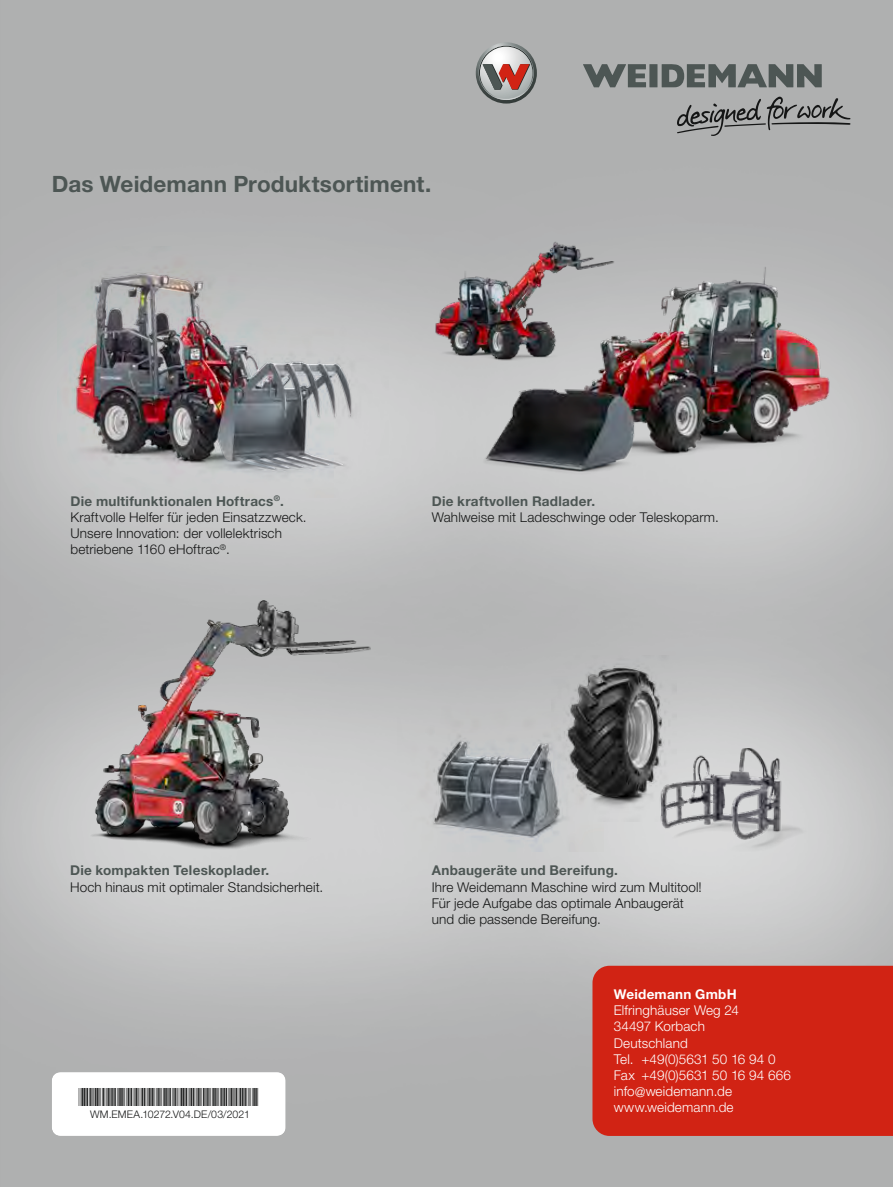
<style>
.page{position:relative;width:893px;height:1187px;background:#fff}
.page>*{position:absolute;margin:0;border:0;box-sizing:border-box;transform-origin:0 0}
.t1{font:700 22.5px "Helvetica Neue LTW1 G";letter-spacing:.005em;color:#4d5654}
.t2{font:300 13.5px/16.2px "Helvetica Neue LTW1 G";letter-spacing:.01em;color:#151616}
.t3{font:300 13.5px/16.2px "Helvetica Neue LTW1 G";letter-spacing:.01em;color:#fff}
.t4{font:700 13.5px "Helvetica Neue LTW1 G";letter-spacing:.02em;color:#4d5654}
.t5{font:700 13.5px "Helvetica Neue LTW1 G";letter-spacing:.02em;color:#fff}
.t6{font:300 10.5px "Helvetica Neue LTW1 G";letter-spacing:.01em;color:#151616}
.t7{font:10.5px "Microsoft Sans Serif";color:#151616}
.s1{font-weight:700;color:#4d5654}
</style>
<div class="page">
<img style="left:0;top:0;width:893px;height:1186px">
<img style="left:474px;top:217px;width:358px;height:268px">
<img style="left:58px;top:247px;width:330px;height:250px">
<img style="left:77px;top:274px;width:60px;height:175px">
<img style="left:625px;top:748px;width:199px;height:103px">
<img style="left:552px;top:655px;width:125px;height:166px">
<img style="left:569px;top:668px;width:49px;height:128px">
<img style="left:398px;top:697px;width:205px;height:154px">
<img style="left:434px;top:741px;width:125px;height:94px">
<img style="left:432px;top:238px;width:185px;height:127px">
<img style="left:508px;top:243px;width:47px;height:46px">
<div style="left:592px;top:965px;width:301px;height:170px;background:#d12314"></div>
<div style="left:649px;top:64px;width:8px;height:23px;background:#4d5654"></div>
<svg style="left:662px;top:64px;width:160px;height:23px;background:#6e7473"></svg>
<svg style="left:583px;top:64px;width:63px;height:23px"></svg>
<svg style="left:474px;top:42px;width:63px;height:62px;background:#a89996"></svg>
<svg style="left:676px;top:97px;width:174px;height:39px;background:#919292"></svg>
<img style="left:81px;top:588px;width:294px;height:275px">
<img style="left:143px;top:601px;width:119px;height:117px">
<svg style="left:52px;top:1071px;width:234px;height:64px"></svg>
<h1 class="t1" style="left:52px;top:170px;width:381px">Das Weidemann Produktsortiment.</h1>
<p class="t2" style="left:71px;top:492px;width:238px"><span class="s1">Die multifunktionalen Hoftracs</span><sup>®</sup><span class="s1">.<br></span>Kraftvolle Helfer für jeden Einsatzzweck.<br>Unsere Innovation: der vollelektrisch betriebene 1160 eHoftrac<sup>®</sup>.</p>
<p class="t4" style="left:432px;top:492px;width:165px">Die kraftvollen Radlader.</p>
<p class="t2" style="left:432px;top:508px;width:288px">Wahlweise mit Ladeschwinge oder Teleskoparm.</p>
<p class="t4" style="left:70px;top:862px;width:201px">Die kompakten Teleskoplader.</p>
<p class="t2" style="left:70px;top:878px;width:255px">Hoch hinaus mit optimaler Standsicherheit.</p>
<p class="t7" style="left:107px;top:1108px;width:124px">W .EMEA.10272 V04.DE</p>
<p class="t6" style="left:90px;top:1108px;width:161px">WM.EMEA.10272.V04.DE/03/2021</p>
<p class="t4" style="left:432px;top:862px;width:188px">Anbaugeräte und Bereifung.</p>
<p class="t2" style="left:432px;top:878px;width:272px">Ihre Weidemann Maschine wird zum Multitool!<br>Für jede Aufgabe das optimale Anbaugerät und die passende Bereifung.</p>
<p class="t5" style="left:614px;top:985px;width:124px">Weidemann GmbH</p>
<p class="t3" style="left:614px;top:1002px;width:179px">Elfringhäuser Weg 24<br>34497 Korbach<br>Deutschland<br>Tel. +49(0)5631 50 16 94 0<br>Fax +49(0)5631 50 16 94 666 info@weidemann.de www.weidemann.de</p>
</div>
